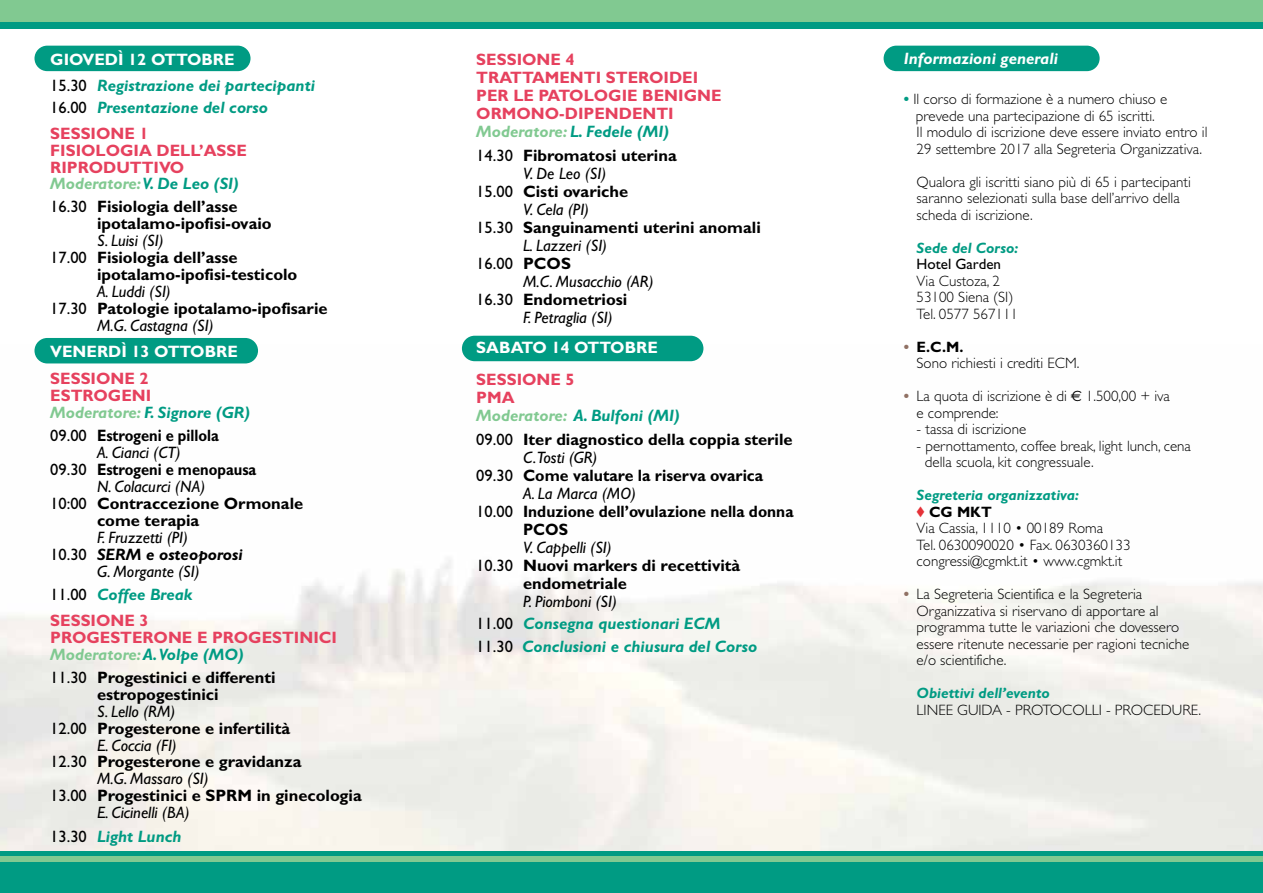
<style>
.page{position:relative;width:1263px;height:893px;background:#fff}
.page>*{position:absolute;margin:0;border:0;box-sizing:border-box;transform-origin:0 0}
.t1{font:700 16.5px/17px "Gill Sans";color:#000}
.t2{font:italic 16.5px/17px "Gill Sans";color:#000;text-align:center}
.t3{font:italic 700 16.5px/26px "Gill Sans";color:#009b83}
.t4{font:700 16.5px/17px "Gill Sans";color:#e6415e}
.t5{font:700 16.5px "Gill Sans";color:#000;scale:.89 1}
.t6{font:700 16.5px "Gill Sans";color:#000;scale:.94 1}
.t7{font:700 16.5px "Gill Sans";color:#000;scale:.96 1}
.t8{font:700 16.5px "Gill Sans";color:#fff}
.t9{font:italic 700 16.5px "Gill Sans";color:#fff}
.t10{font:16.5px "Gill Sans";color:#000}
.t11{font:300 15px/16.5px "Gill Sans";color:#000}
.t12{font:italic 700 15px "Gill Sans";color:#009b83}
.t13{font:15px "Gill Sans";color:#000}
.s1{font-style:normal;color:#fff}
.s2{font-weight:400;font-style:normal;color:#000}
.s3{font-style:normal;color:#e6415e}
.s4{font-style:italic;color:#81c991}
.s5{font-style:italic;color:#009b83}
.s6{font-weight:400}
.s7{font-style:normal}
.s8{font-weight:700}
.s9{color:#81c991}
.s10{font-weight:400;color:#000}
.s11{font-weight:700;color:#009b83}
.s12{font-weight:700;color:#907164}
.s13{font-family:"Euro Sans";font-weight:400}
.s14{color:#e53138}
</style>
<div class="page">
<img style="left:0;top:344px;width:1263px;height:507px">
<div style="left:0;top:0;width:1263px;height:22px;background:#81c991"></div>
<div style="left:0;top:22px;width:1263px;height:7px;background:#009b83"></div>
<div style="left:0;top:851px;width:1263px;height:42px;background:#009b83"></div>
<div style="left:34px;top:46px;width:216px;height:25px;background:#009b83;border-radius:13px"></div>
<div style="left:884px;top:46px;width:216px;height:25px;background:#009b83;border-radius:13px"></div>
<div style="left:34px;top:338px;width:224px;height:25px;background:#009b83;border-radius:13px"></div>
<div style="left:462px;top:336px;width:241px;height:25px;background:#009b83;border-radius:13px"></div>
<div style="left:0;top:855px;width:1263px;height:6px;background:#81c991"></div>
<p class="t3" style="left:50px;top:47px;width:266px"><span class="s1">GIOVEDÌ 12 OTTOBRE<br></span><span class="s2">15.30</span> Registrazione dei partecipanti</p>
<p class="t3" style="left:50px;top:94px;width:219px"><span class="s2">16.00</span> Presentazione del corso<br><span class="s3">SESSIONE 1</span></p>
<p class="t4" style="left:50px;top:142px;width:198px">FISIOLOGIA DELL’ASSE<br>RIPRODUTTIVO<br><span class="s4">Moderatore:</span> <span class="s5">V. De Leo (SI)</span></p>
<p class="t1" style="left:97px;top:198px;width:176px;text-indent:-47px"><span class="s6">16.30</span> Fisiologia dell’asse ipotalamo-ipofisi-ovaio</p>
<p class="t2" style="left:97px;top:232px;width:68px">S. Luisi (SI)</p>
<p class="t1" style="left:50px;top:249px;width:189px"><span class="s6">17.00</span> Fisiologia dell’asse</p>
<p class="t1" style="left:97px;top:266px;width:202px">ipotalamo-ipofisi-testicolo</p>
<p class="t2" style="left:97px;top:283px;width:75px">A. Luddi (SI)</p>
<p class="t1" style="left:50px;top:300px;width:279px"><span class="s6">17.30</span> Patologie ipotalamo-ipofisarie</p>
<p class="t2" style="left:97px;top:317px;width:118px">M.G. Castagna (SI)</p>
<p class="t8" style="left:50px;top:342px;width:189px">VENERDÌ 13 OTTOBRE</p>
<p class="t4" style="left:50px;top:370px;width:202px">SESSIONE 2<br>ESTROGENI<br><span class="s4">Moderatore:</span> <span class="s5">F. Signore (GR)</span></p>
<p class="t5" style="left:50px;top:426px;width:191px"><span class="s6">09.00</span> Estrogeni e pillola</p>
<p class="t2" style="left:97px;top:444px;width:85px">A. Cianci (CT)</p>
<p class="t5" style="left:50px;top:460px;width:233px"><span class="s6">09.30</span> Estrogeni e menopausa</p>
<p class="t2" style="left:97px;top:478px;width:110px">N. Colacurci (NA)</p>
<p class="t1" style="left:50px;top:495px;width:254px"><span class="s6">10:00</span> Contraccezione Ormonale</p>
<p class="t1" style="left:97px;top:512px;width:104px">come terapia</p>
<p class="t2" style="left:50px;top:529px;width:194px">F. Fruzzetti (PI)<br><span class="s7">10.30</span> <span class="s8">SERM e osteoporosi<br></span>G. Morgante (SI)</p>
<p class="t3" style="left:50px;top:581px;width:144px"><span class="s2">11.00</span> Coffee Break<br><span class="s3">SESSIONE 3</span></p>
<p class="t4" style="left:50px;top:629px;width:288px">PROGESTERONE E PROGESTINICI<br><span class="s4">Moderatore:</span> <span class="s5">A. Volpe (MO)</span></p>
<p class="t1" style="left:97px;top:669px;width:180px;text-indent:-47px"><span class="s6">11.30</span> Progestinici e differenti estropogestinici</p>
<p class="t2" style="left:97px;top:703px;width:80px">S. Lello (RM)</p>
<p class="t1" style="left:50px;top:719px;width:241px"><span class="s6">12.00</span> Progesterone e infertilità</p>
<p class="t2" style="left:97px;top:737px;width:81px">E. Coccia (FI)</p>
<p class="t1" style="left:50px;top:753px;width:253px"><span class="s6">12.30</span> Progesterone e gravidanza</p>
<p class="t2" style="left:97px;top:770px;width:113px">M.G. Massaro (SI)</p>
<p class="t1" style="left:50px;top:787px;width:313px"><span class="s6">13.00</span> Progestinici e SPRM in ginecologia</p>
<p class="t2" style="left:97px;top:804px;width:94px">E. Cicinelli (BA)</p>
<p class="t3" style="left:50px;top:824px;width:133px"><span class="s2">13.30</span> Light Lunch</p>
<p class="t4" style="left:476px;top:51px;width:247px;line-height:18px">SESSIONE 4<br>TRATTAMENTI STEROIDEI<br>PER LE PATOLOGIE BENIGNE<br>ORMONO-DIPENDENTI<br><span class="s4">Moderatore:</span> <span class="s5">L. Fedele (MI)</span></p>
<p class="t1" style="left:476px;top:147px;width:202px"><span class="s6">14.30</span> Fibromatosi uterina</p>
<p class="t2" style="left:523px;top:165px;width:85px">V. De Leo (SI)</p>
<p class="t1" style="left:476px;top:183px;width:153px"><span class="s6">15.00</span> Cisti ovariche</p>
<p class="t2" style="left:523px;top:201px;width:68px">V. Cela (PI)</p>
<p class="t1" style="left:476px;top:219px;width:286px"><span class="s6">15.30</span> Sanguinamenti uterini anomali</p>
<p class="t2" style="left:523px;top:237px;width:86px">L. Lazzeri (SI)</p>
<p class="t10" style="left:476px;top:254px;width:96px">16.00 <span class="s8">PCOS</span></p>
<p class="t2" style="left:523px;top:273px;width:132px">M.C. Musacchio (AR)</p>
<p class="t1" style="left:476px;top:291px;width:153px"><span class="s6">16.30</span> Endometriosi</p>
<p class="t2" style="left:523px;top:309px;width:91px">F. Petraglia (SI)</p>
<p class="t8" style="left:476px;top:338px;width:183px">SABATO 14 OTTOBRE</p>
<p class="t3" style="left:476px;top:370px;width:205px;line-height:18px"><span class="s3">SESSIONE 5<br>PMA<br></span><span class="s9">Moderatore:</span> A. Bulfoni (MI)</p>
<p class="t1" style="left:476px;top:431px;width:318px"><span class="s6">09.00</span> Iter diagnostico della coppia sterile</p>
<p class="t2" style="left:523px;top:449px;width:76px">C.Tosti (GR)</p>
<p class="t7" style="left:476px;top:465px;width:300px"><span class="s6">09.30</span> Come valutare la riserva ovarica</p>
<p class="t2" style="left:523px;top:485px;width:114px">A. La Marca (MO)</p>
<p class="t6" style="left:476px;top:501px;width:339px"><span class="s6">10.00</span> Induzione dell’ovulazione nella donna</p>
<p class="t6" style="left:523px;top:519px;width:49px">PCOS</p>
<p class="t2" style="left:523px;top:539px;width:90px">V. Cappelli (SI)</p>
<p class="t1" style="left:476px;top:557px;width:266px"><span class="s6">10.30</span> Nuovi markers di recettività</p>
<p class="t1" style="left:523px;top:575px;width:105px">endometriale</p>
<p class="t3" style="left:476px;top:590px;width:283px;line-height:22.5px;text-indent:47px"><span class="s10">P. Piomboni (SI)<br></span><span class="s2">11.00</span> Consegna questionari ECM<br><span class="s2">11.30</span> Conclusioni e chiusura del Corso</p>
<p class="t9" style="left:904px;top:49px;width:156px">Informazioni generali</p>
<p class="t11" style="left:916px;top:91px;width:293px;text-indent:-12px"><span class="s11">•</span> Il corso di formazione è a numero chiuso e prevede una partecipazione di 65 iscritti.<br>Il modulo di iscrizione deve essere inviato entro il 29 settembre 2017 alla Segreteria Organizzativa.</p>
<p class="t11" style="left:916px;top:174px;width:276px">Qualora gli iscritti siano più di 65 i partecipanti saranno selezionati sulla base dell’arrivo della scheda di iscrizione.</p>
<p class="t12" style="left:916px;top:239px;width:103px">Sede del Corso:</p>
<p class="t13" style="left:916px;top:256px;width:86px">Hotel Garden</p>
<p class="t11" style="left:917px;top:273px;width:103px">Via Custoza, 2<br>53100 Siena (SI)<br>Tel. 0577 567111</p>
<p class="t11" style="left:917px;top:339px;width:164px;text-indent:-13px"><span class="s12">•</span> <span class="s8">E.C.M.<br></span>Sono richiesti i crediti ECM.</p>
<p class="t11" style="left:917px;top:388px;width:255px;text-indent:-13px"><span class="s12">•</span> La quota di iscrizione è di <span class="s13">€</span> 1.500,00 + iva e comprende:</p>
<p class="t11" style="left:917px;top:421px;width:111px">- tassa di iscrizione</p>
<p class="t11" style="left:925px;top:438px;width:267px;text-indent:-8px">- pernottamento, coffee break, light lunch, cena della scuola, kit congressuale.</p>
<p class="t12" style="left:916px;top:487px;width:164px">Segreteria organizzativa:</p>
<p class="t11" style="left:917px;top:504px;width:215px"><span class="s14">◆</span> <span class="s8">CG MKT<br></span>Via Cassia, 1110 • 00189 Roma<br>Tel. 0630090020 • Fax. 0630360133 congressi@cgmkt.it • www.cgmkt.it</p>
<p class="t11" style="left:917px;top:586px;width:274px;text-indent:-13px"><span class="s12">•</span> La Segreteria Scientifica e la Segreteria Organizzativa si riservano di apportare al programma tutte le variazioni che dovessero essere ritenute necessarie per ragioni tecniche e/o scientifiche.</p>
<p class="t12" style="left:917px;top:685px;width:135px">Obiettivi dell’evento</p>
<p class="t11" style="left:917px;top:702px;width:286px">LINEE GUIDA - PROTOCOLLI - PROCEDURE.</p>
</div>
